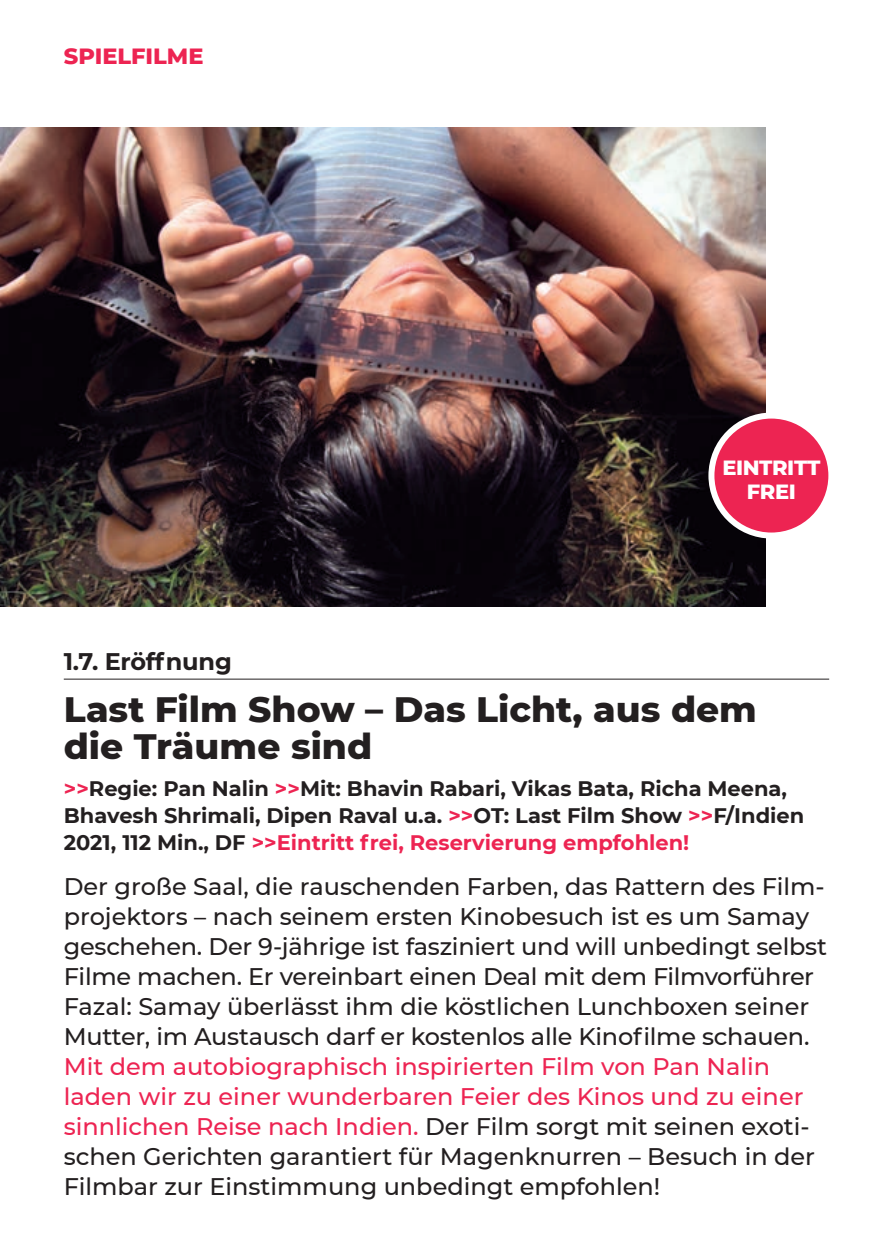
<style>
.page{position:relative;width:893px;height:1259px;background:#fff}
.page>*{position:absolute;margin:0;border:0;box-sizing:border-box;transform-origin:0 0}
.t1{font:800 36px/37.2px "Montserrat";color:#231f20}
.t2{font:500 24px/30px "Montserrat";letter-spacing:-.01em;color:#231f20}
.t3{font:500 24px/30px "Montserrat";color:#ed2452}
.t4{font:700 24px "Montserrat";letter-spacing:-.01em;color:#231f20}
.t5{font:800 22.5px "Montserrat";color:#ed2452}
.t6{font:700 21px/27px "Montserrat";color:#231f20}
.t7{font:800 21px/24px "Montserrat";letter-spacing:-.02em;color:#fff;text-align:center}
.s1{color:#ed2452}
.s2{color:#231f20}
</style>
<div class="page">
<hr style="left:64px;top:678px;width:765px;height:1px;background:#231f20">
<img style="left:0;top:128px;width:765px;height:478px">
<div style="left:711px;top:415px;width:120px;height:120px;background:#ed2452;border-radius:50%"></div>
<div style="left:708px;top:412px;width:126px;height:126px;border:6px solid #fff;border-radius:50%"></div>
<p class="t5" style="left:64px;top:40px;width:141px">SPIELFILME</p>
<p class="t4" style="left:64px;top:644px;width:170px">1.7. Eröffnung</p>
<p class="t7" style="left:722px;top:454px;width:100px">EINTRITT<br>FREI</p>
<h1 class="t1" style="left:64px;top:688px;width:695px">Last Film Show – Das Licht, aus dem die Träume sind</h1>
<p class="t6" style="left:64px;top:774px;width:742px"><span class="s1">&gt;&gt;</span>Regie: Pan Nalin <span class="s1">&gt;&gt;</span>Mit: Bhavin Rabari, Vikas Bata, Richa Meena,<br>Bhavesh Shrimali, Dipen Raval u.a. <span class="s1">&gt;&gt;</span>OT: Last Film Show <span class="s1">&gt;&gt;</span>F/Indien<br>2021, 112 Min., DF <span class="s1">&gt;&gt;Eintritt frei, Reservierung empfohlen!</span></p>
<p class="t2" style="left:64px;top:870px;width:765px">Der große Saal, die rauschenden Farben, das Rattern des Film&shy;projektors – nach seinem ersten Kinobesuch ist es um Samay geschehen. Der 9-jährige ist fasziniert und will unbedingt selbst Filme machen. Er vereinbart einen Deal mit dem Filmvorführer Fazal: Samay überlässt ihm die köstlichen Lunchboxen seiner Mutter, im Austausch darf er kostenlos alle Kinofilme schauen.</p>
<p class="t3" style="left:64px;top:1050px;width:753px">Mit dem autobiographisch inspirierten Film von Pan Nalin laden wir zu einer wunderbaren Feier des Kinos und zu einer sinnlichen Reise nach Indien. <span class="s2">Der Film sorgt mit seinen exoti&shy;schen Gerichten garantiert für Magenknurren – Besuch in der Filmbar zur Einstimmung unbedingt empfohlen!</span></p>
</div>
